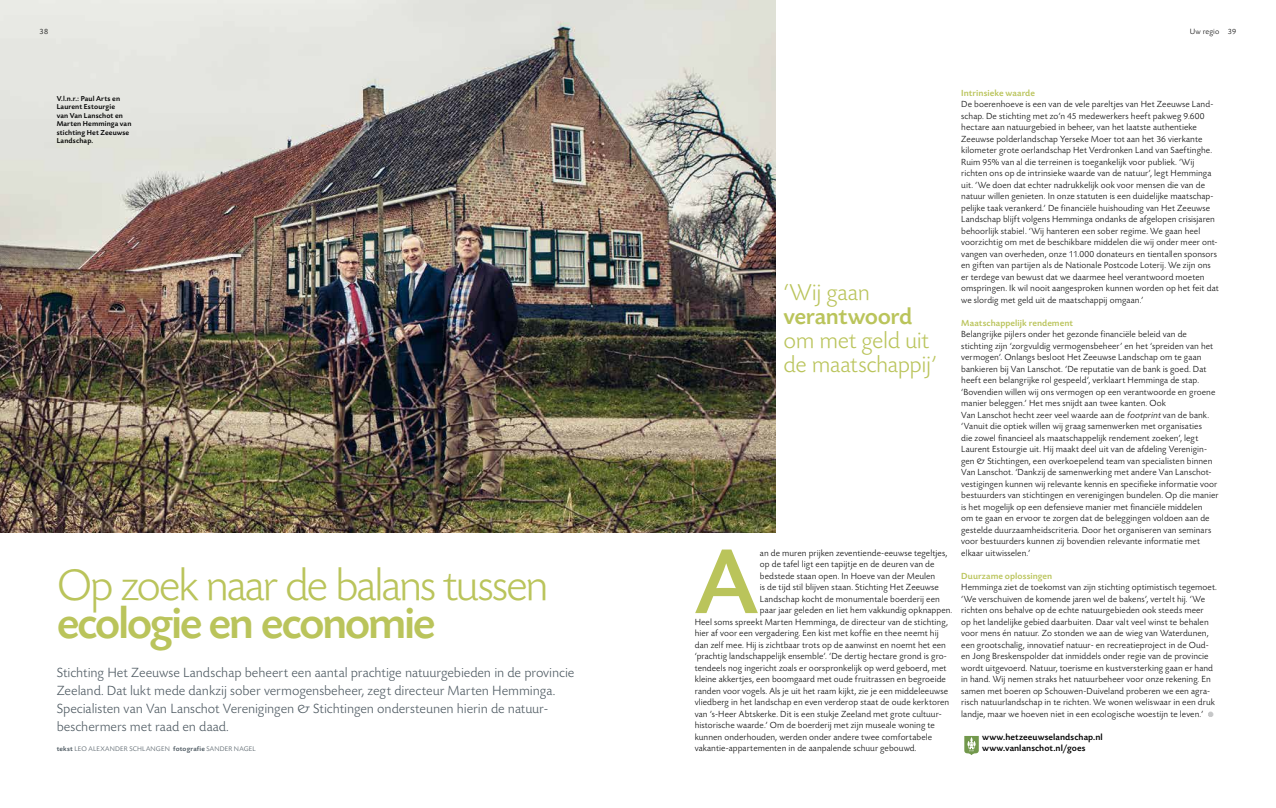
<style>
.page{position:relative;width:1276px;height:808px;background:#fff}
.page>*{position:absolute;margin:0;border:0;box-sizing:border-box;transform-origin:0 0}
.t1{font:500 95.2px "Today Sans BEFOP";color:#bac45b}
.t2{font:300 46.4px "Today Sans BEFOP";letter-spacing:-.05em;color:#bac45b}
.t3{font:500 46.4px "Today Sans BEFOP";letter-spacing:-.05em;color:#bac45b}
.t4{font:300 24px/24px "Today Sans BEFOP";letter-spacing:-.015em;color:#bac45b}
.t5{font:500 24px "Today Sans BEFOP";letter-spacing:-.015em;color:#bac45b}
.t6{font:300 14px/18px "Today Sans BEFOP";letter-spacing:-.005em;color:#4b575f}
.t7{font:300 9.3px/11.5px "Today Sans BEFOP";letter-spacing:.01em;color:#000}
.t8{font:500 9.3px "Today Sans BEFOP";letter-spacing:.01em;color:#bac45b}
.t9{font:500 9.3px "Today Sans BEFOP";letter-spacing:.01em;color:#000}
.t10{font:300 8px "Today Sans BEFOP";letter-spacing:.015em;color:#000}
.t11{font:500 7.5px/8.5px "Today Sans BEFOP";letter-spacing:.015em;color:#000}
.t12{font:300 7px "Today Sans BEFOP";letter-spacing:.025em;color:#4b575f}
.s1{font-weight:500}
.s2{font-style:italic}
</style>
<div class="page">
<img style="left:0;top:0;width:775px;height:533px">
<svg style="left:1208px;top:712px;width:5px;height:5px"></svg>
<svg style="left:964px;top:736px;width:15px;height:19px"></svg>
<p class="t10" style="left:39px;top:27px;width:10px">38</p>
<p class="t10" style="left:1190px;top:27px;width:48px">Uw regio 39</p>
<p class="t11" style="left:57px;top:94px;width:76px">V.l.n.r.: Paul Arts en<br>Laurent Estourgie<br>van Van Lanschot en<br>Marten Hemminga van stichting Het Zeeuwse<br>Landschap.</p>
<h2 class="t2" style="left:57px;top:561px;width:493px">Op zoek naar de balans tussen</h2>
<h2 class="t3" style="left:57px;top:599px;width:380px">ecologie en economie</h2>
<p class="t6" style="left:57px;top:664px;width:519px">Stichting Het Zeeuwse Landschap beheert een aantal prachtige natuurgebieden in de provincie Zeeland. Dat lukt mede dankzij sober vermogensbeheer, zegt directeur Marten Hemminga.<br>Specialisten van Van Lanschot Verenigingen &amp; Stichtingen ondersteunen hierin de natuur&shy;beschermers met raad en daad.</p>
<p class="t12" style="left:57px;top:745px;width:201px"><span class="s1">tekst</span> LEO ALEXANDER SCHLANGEN <span class="s1">fotografie</span> SANDER NAGEL</p>
<h3 class="t4" style="left:783px;top:281px;width:88px">‘Wij gaan</h3>
<h3 class="t5" style="left:783px;top:303px;width:130px">verantwoord</h3>
<h3 class="t4" style="left:783px;top:329px;width:155px">om met geld uit de maatschappij’</h3>
<p class="t7" style="left:760px;top:547px;width:189px">an de muren prijken zeventiende-eeuwse tegeltjes,</p>
<p class="t7" style="left:760px;top:559px;width:176px">op de tafel ligt een tapijtje en de deuren van de</p>
<p class="t7" style="left:760px;top:570px;width:177px">bedstede staan open. In Hoeve van der Meulen</p>
<p class="t7" style="left:760px;top:582px;width:181px">is de tijd stil blijven staan. Stichting Het Zeeuwse</p>
<p class="t7" style="left:760px;top:593px;width:181px">Landschap kocht de monumentale boerderij een</p>
<p class="t7" style="left:760px;top:605px;width:194px">paar jaar geleden en liet hem vakkundig opknappen.</p>
<p class="t7" style="left:694px;top:616px;width:255px">Heel soms spreekt Marten Hemminga, de directeur van de stichting,</p>
<p class="t7" style="left:694px;top:628px;width:245px">hier af voor een vergadering. Een kist met koffie en thee neemt hij</p>
<p class="t7" style="left:694px;top:639px;width:253px">dan zelf mee. Hij is zichtbaar trots op de aanwinst en noemt het een</p>
<p class="t7" style="left:694px;top:651px;width:254px">‘prachtig landschappelijk ensemble’. ‘De dertig hectare grond is gro-</p>
<p class="t7" style="left:694px;top:662px;width:253px">tendeels nog ingericht zoals er oorspronkelijk op werd geboerd, met</p>
<p class="t7" style="left:694px;top:674px;width:253px">kleine akkertjes, een boomgaard met oude fruitrassen en begroeide</p>
<p class="t7" style="left:694px;top:685px;width:255px">randen voor vogels. Als je uit het raam kijkt, zie je een middeleeuwse</p>
<p class="t7" style="left:694px;top:697px;width:256px">vliedberg in het landschap en even verderop staat de oude kerktoren</p>
<p class="t7" style="left:694px;top:708px;width:248px">van ’s-Heer Abtskerke. Dit is een stukje Zeeland met grote cultuur-</p>
<p class="t7" style="left:694px;top:720px;width:242px">historische waarde.’ Om de boerderij met zijn museale woning te</p>
<p class="t7" style="left:694px;top:731px;width:239px">kunnen onderhouden, werden onder andere twee comfortabele</p>
<p class="t7" style="left:694px;top:743px;width:223px">vakantie-appartementen in de aanpalende schuur gebouwd.</p>
<h1 class="t1" style="left:694px;top:532px;width:65px">A</h1>
<p class="t8" style="left:961px;top:88px;width:75px">Intrinsieke waarde</p>
<p class="t7" style="left:961px;top:99px;width:259px">De boerenhoeve is een van de vele pareltjes van Het Zeeuwse Land&shy;schap. De stichting met zo’n 45 medewerkers heeft pakweg 9.600 hectare aan natuurgebied in beheer, van het laatste authentieke Zeeuwse polderlandschap Yerseke Moer tot aan het 36 vierkante kilometer grote oerlandschap Het Verdronken Land van Saeftinghe.<br>Ruim 95% van al die terreinen is toegankelijk voor publiek. ‘Wij richten ons op de intrinsieke waarde van de natuur’, legt Hemminga uit. ‘We doen dat echter nadrukkelijk ook voor mensen die van de natuur willen genieten. In onze statuten is een duidelijke maatschap&shy;pelijke taak verankerd.’ De financiële huishouding van Het Zeeuwse Landschap blijft volgens Hemminga ondanks de afgelopen crisisjaren behoorlijk stabiel. ‘Wij hanteren een sober regime. We gaan heel voorzichtig om met de beschikbare middelen die wij onder meer ont&shy;vangen van overheden, onze 11.000 donateurs en tientallen sponsors en giften van partijen als de Nationale Postcode Loterij. We zijn ons er terdege van bewust dat we daarmee heel verantwoord moeten omspringen. Ik wil nooit aangesproken kunnen worden op het feit dat we slordig met geld uit de maatschappij omgaan.’</p>
<p class="t8" style="left:961px;top:318px;width:113px">Maatschappelijk rendement</p>
<p class="t7" style="left:961px;top:329px;width:259px">Belangrijke pijlers onder het gezonde financiële beleid van de stichting zijn ‘zorgvuldig vermogensbeheer’ en het ‘spreiden van het vermogen’. Onlangs besloot Het Zeeuwse Landschap om te gaan bankieren bij Van Lanschot. ‘De reputatie van de bank is goed. Dat heeft een belangrijke rol gespeeld’, verklaart Hemminga de stap. ‘Bovendien willen wij ons vermogen op een verantwoorde en groene manier beleggen.’ Het mes snijdt aan twee kanten. Ook<br>Van Lanschot hecht zeer veel waarde aan de <span class="s2">footprint</span>van de bank. ‘Vanuit die optiek willen wij graag samenwerken met organisaties<br>die zowel financieel als maatschappelijk rendement zoeken’, legt Laurent Estourgie uit. Hij maakt deel uit van de afdeling Verenigin&shy;gen &amp; Stichtingen, een overkoepelend team van specialisten binnen Van Lanschot. ‘Dankzij de samenwerking met andere Van Lanschot&shy;vestigingen kunnen wij relevante kennis en specifieke informatie voor bestuurders van stichtingen en verenigingen bundelen. Op die manier is het mogelijk op een defensieve manier met financiële middelen<br>om te gaan en ervoor te zorgen dat de beleggingen voldoen aan de gestelde duurzaamheidscriteria. Door het organiseren van seminars voor bestuurders kunnen zij bovendien relevante informatie met elkaar uitwisselen.’</p>
<p class="t8" style="left:961px;top:571px;width:93px">Duurzame oplossingen</p>
<p class="t7" style="left:961px;top:582px;width:257px">Hemminga ziet de toekomst van zijn stichting optimistisch tegemoet. ‘We verschuiven de komende jaren wel de bakens’, vertelt hij. ‘We richten ons behalve op de echte natuurgebieden ook steeds meer<br>op het landelijke gebied daarbuiten. Daar valt veel winst te behalen voor mens én natuur. Zo stonden we aan de wieg van Waterdunen, een grootschalig, innovatief natuur- en recreatieproject in de Oud&shy;en Jong Breskenspolder dat inmiddels onder regie van de provincie wordt uitgevoerd. Natuur, toerisme en kustversterking gaan er hand in hand. Wij nemen straks het natuurbeheer voor onze rekening. En samen met boeren op Schouwen-Duiveland proberen we een agra&shy;risch natuurlandschap in te richten. We wonen weliswaar in een druk landje, maar we hoeven niet in een ecologische woestijn te leven.’</p>
<p class="t9" style="left:982px;top:732px;width:122px">www.hetzeeuwselandschap.nl</p>
<p class="t9" style="left:982px;top:743px;width:105px">www.vanlanschot.nl/goes</p>
</div>
